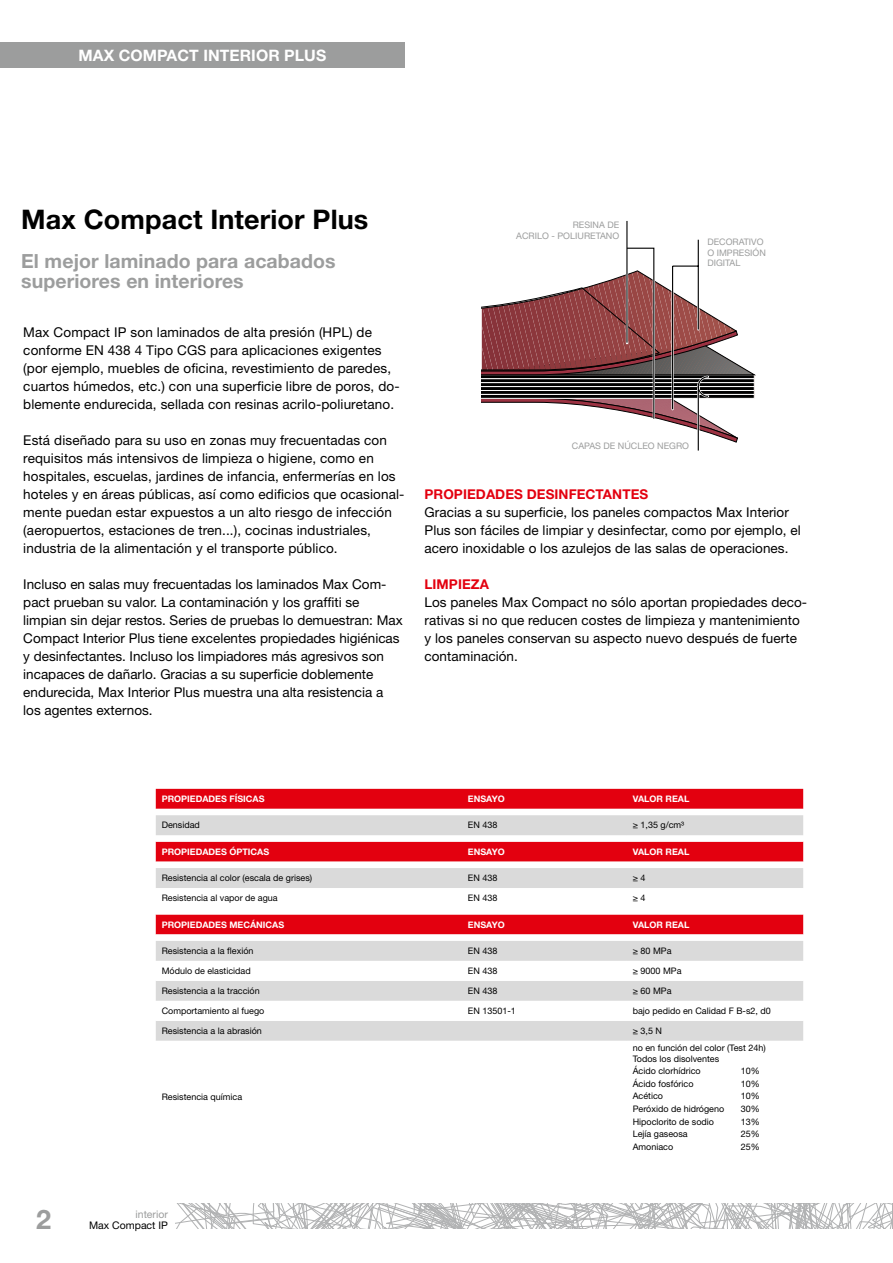
<style>
.page{position:relative;width:893px;height:1263px;background:#fff}
.page>*{position:absolute;margin:0;border:0;box-sizing:border-box;transform-origin:0 0}
.t1{font:700 27px "Helvetica Neue LT Pro";letter-spacing:.005em;color:#000}
.t2{font:700 27px "Helvetica Neue LT Pro";color:#9c9d9d}
.t3{font:700 19.5px/19.5px "Helvetica Neue LT Pro";letter-spacing:.005em;color:#9c9d9d}
.t4{font:700 15.75px "Helvetica Neue LT Pro";letter-spacing:.005em;color:#fff}
.t5{font:13.5px/18px "Helvetica Neue LT Pro";letter-spacing:.005em;color:#000}
.t6{font:700 13.5px "Helvetica Neue LT Pro";letter-spacing:.005em;color:#e3000f}
.t7{font:10.5px "Helvetica Neue LT Pro";color:#000}
.t8{font:10.5px "Helvetica Neue LT Pro";color:#9c9d9d}
.t9{font:9px/10.8px "Helvetica Neue LT Pro";color:#000}
.t10{font:700 9px "Helvetica Neue LT Pro";color:#fff}
.t11{font:9px/10.5px "Helvetica Neue LT Pro";color:#9c9d9d;text-align:right}
</style>
<div class="page">
<svg style="left:482px;top:221px;width:274px;height:230px"></svg>
<svg style="left:175px;top:1203px;width:718px;height:26px"></svg>
<div style="left:0;top:43px;width:405px;height:25px;background:#9c9d9d"></div>
<div style="left:156px;top:789px;width:647px;height:20px;background:#e3000f"></div>
<svg style="left:156px;top:914px;width:647px;height:21px;background:#e41220"></svg>
<svg style="left:156px;top:815px;width:647px;height:73px;fill:#dadada"></svg>
<div style="left:156px;top:941px;width:647px;height:20px;background:#dadada"></div>
<svg style="left:156px;top:981px;width:647px;height:60px;fill:#dadada"></svg>
<p class="t4" style="left:78px;top:45px;width:249px">MAX COMPACT INTERIOR PLUS</p>
<h1 class="t1" style="left:21px;top:202px;width:349px">Max Compact Interior Plus</h1>
<h2 class="t3" style="left:21px;top:251px;width:316px">El mejor laminado para acabados superiores en interiores</h2>
<p class="t5" style="left:23px;top:323px;width:378px">Max Compact IP son laminados de alta presión (HPL) de conforme EN 438 4 Tipo CGS para aplicaciones exigentes (por ejemplo, muebles de oficina, revestimiento de paredes, cuartos húmedos, etc.) con una superficie libre de poros, do&shy;blemente endurecida, sellada con resinas acrilo-poliuretano.</p>
<p class="t5" style="left:23px;top:431px;width:383px">Está diseñado para su uso en zonas muy frecuentadas con requisitos más intensivos de limpieza o higiene, como en hospitales, escuelas, jardines de infancia, enfermerías en los hoteles y en áreas públicas, así como edificios que ocasional&shy;mente puedan estar expuestos a un alto riesgo de infección (aeropuertos, estaciones de tren...), cocinas industriales, industria de la alimentación y el transporte público.</p>
<p class="t5" style="left:23px;top:575px;width:381px">Incluso en salas muy frecuentadas los laminados Max Com&shy;pact prueban su valor. La contaminación y los graffiti se limpian sin dejar restos. Series de pruebas lo demuestran: Max Compact Interior Plus tiene excelentes propiedades higiénicas y desinfectantes. Incluso los limpiadores más agresivos son incapaces de dañarlo. Gracias a su superficie doblemente endurecida, Max Interior Plus muestra una alta resistencia a los agentes externos.</p>
<p class="t11" style="left:516px;top:220px;width:104px">RESINA DE<br>ACRILO - POLIURETANO</p>
<p class="t11" style="left:707px;top:237px;width:60px;text-align:left">DECORATIVO<br>O IMPRESIÓN<br>DIGITAL</p>
<p class="t11" style="left:572px;top:440px;width:119px">CAPAS DE NÚCLEO NEGRO</p>
<p class="t6" style="left:424px;top:486px;width:225px">PROPIEDADES DESINFECTANTES</p>
<p class="t5" style="left:424px;top:503px;width:378px">Gracias a su superficie, los paneles compactos Max Interior<br>Plus son fáciles de limpiar y desinfectar, como por ejemplo, el acero inoxidable o los azulejos de las salas de operaciones.</p>
<p class="t6" style="left:424px;top:576px;width:66px">LIMPIEZA</p>
<p class="t5" style="left:424px;top:593px;width:384px">Los paneles Max Compact no sólo aportan propiedades deco&shy;rativas si no que reducen costes de limpieza y mantenimiento y los paneles conservan su aspecto nuevo después de fuerte contaminación.</p>
<p class="t10" style="left:162px;top:793px;width:104px">PROPIEDADES FÍSICAS</p>
<p class="t10" style="left:468px;top:793px;width:38px">ENSAYO</p>
<p class="t10" style="left:633px;top:793px;width:58px">VALOR REAL</p>
<p class="t9" style="left:162px;top:820px;width:40px">Densidad</p>
<p class="t9" style="left:468px;top:820px;width:31px">EN 438</p>
<p class="t9" style="left:633px;top:820px;width:53px">≥ 1,35 g/cm³</p>
<p class="t10" style="left:162px;top:846px;width:109px">PROPIEDADES ÓPTICAS</p>
<p class="t10" style="left:468px;top:846px;width:38px">ENSAYO</p>
<p class="t10" style="left:633px;top:846px;width:58px">VALOR REAL</p>
<p class="t9" style="left:162px;top:872px;width:152px">Resistencia al color (escala de grises)</p>
<p class="t9" style="left:468px;top:872px;width:31px">EN 438</p>
<p class="t9" style="left:633px;top:872px;width:14px">≥ 4</p>
<p class="t9" style="left:162px;top:892px;width:118px">Resistencia al vapor de agua</p>
<p class="t9" style="left:468px;top:892px;width:31px">EN 438</p>
<p class="t9" style="left:633px;top:892px;width:14px">≥ 4</p>
<p class="t10" style="left:162px;top:919px;width:124px">PROPIEDADES MECÁNICAS</p>
<p class="t10" style="left:468px;top:919px;width:38px">ENSAYO</p>
<p class="t10" style="left:633px;top:919px;width:58px">VALOR REAL</p>
<p class="t9" style="left:162px;top:945px;width:93px">Resistencia a la flexión</p>
<p class="t9" style="left:468px;top:945px;width:31px">EN 438</p>
<p class="t9" style="left:633px;top:945px;width:40px">≥ 80 MPa</p>
<p class="t9" style="left:162px;top:965px;width:91px">Módulo de elasticidad</p>
<p class="t9" style="left:468px;top:965px;width:31px">EN 438</p>
<p class="t9" style="left:633px;top:965px;width:50px">≥ 9000 MPa</p>
<p class="t9" style="left:162px;top:985px;width:100px">Resistencia a la tracción</p>
<p class="t9" style="left:468px;top:985px;width:31px">EN 438</p>
<p class="t9" style="left:633px;top:985px;width:40px">≥ 60 MPa</p>
<p class="t9" style="left:162px;top:1005px;width:104px">Comportamiento al fuego</p>
<p class="t9" style="left:468px;top:1005px;width:50px">EN 13501-1</p>
<p class="t9" style="left:633px;top:1005px;width:140px">bajo pedido en Calidad F B-s2, d0</p>
<p class="t9" style="left:162px;top:1025px;width:102px">Resistencia a la abrasión</p>
<p class="t9" style="left:633px;top:1025px;width:31px">≥ 3,5 N</p>
<p class="t9" style="left:162px;top:1091px;width:82px">Resistencia química</p>
<h1 class="t2" style="left:36px;top:1202px;width:17px">2</h1>
<p class="t8" style="left:135px;top:1208px;width:34px">interior</p>
<p class="t7" style="left:89px;top:1219px;width:80px">Max Compact IP</p>
<p class="t9" style="left:633px;top:1042px;width:135px">no en función del color (Test 24h)<br>Todos los disolventes</p>
<p class="t9" style="left:633px;top:1065px;width:69px">Ácido clorhídrico</p>
<p class="t9" style="left:741px;top:1065px;width:21px">10%</p>
<p class="t9" style="left:633px;top:1078px;width:62px">Ácido fosfórico</p>
<p class="t9" style="left:741px;top:1078px;width:21px">10%</p>
<p class="t9" style="left:633px;top:1090px;width:32px">Acético</p>
<p class="t9" style="left:741px;top:1090px;width:21px">10%</p>
<p class="t9" style="left:633px;top:1103px;width:93px">Peróxido de hidrógeno</p>
<p class="t9" style="left:741px;top:1103px;width:21px">30%</p>
<p class="t9" style="left:633px;top:1116px;width:83px">Hipoclorito de sodio</p>
<p class="t9" style="left:741px;top:1116px;width:21px">13%</p>
<p class="t9" style="left:633px;top:1128px;width:56px">Lejía gaseosa</p>
<p class="t9" style="left:741px;top:1128px;width:21px">25%</p>
<p class="t9" style="left:633px;top:1141px;width:42px">Amoniaco</p>
<p class="t9" style="left:741px;top:1141px;width:21px">25%</p>
</div>
